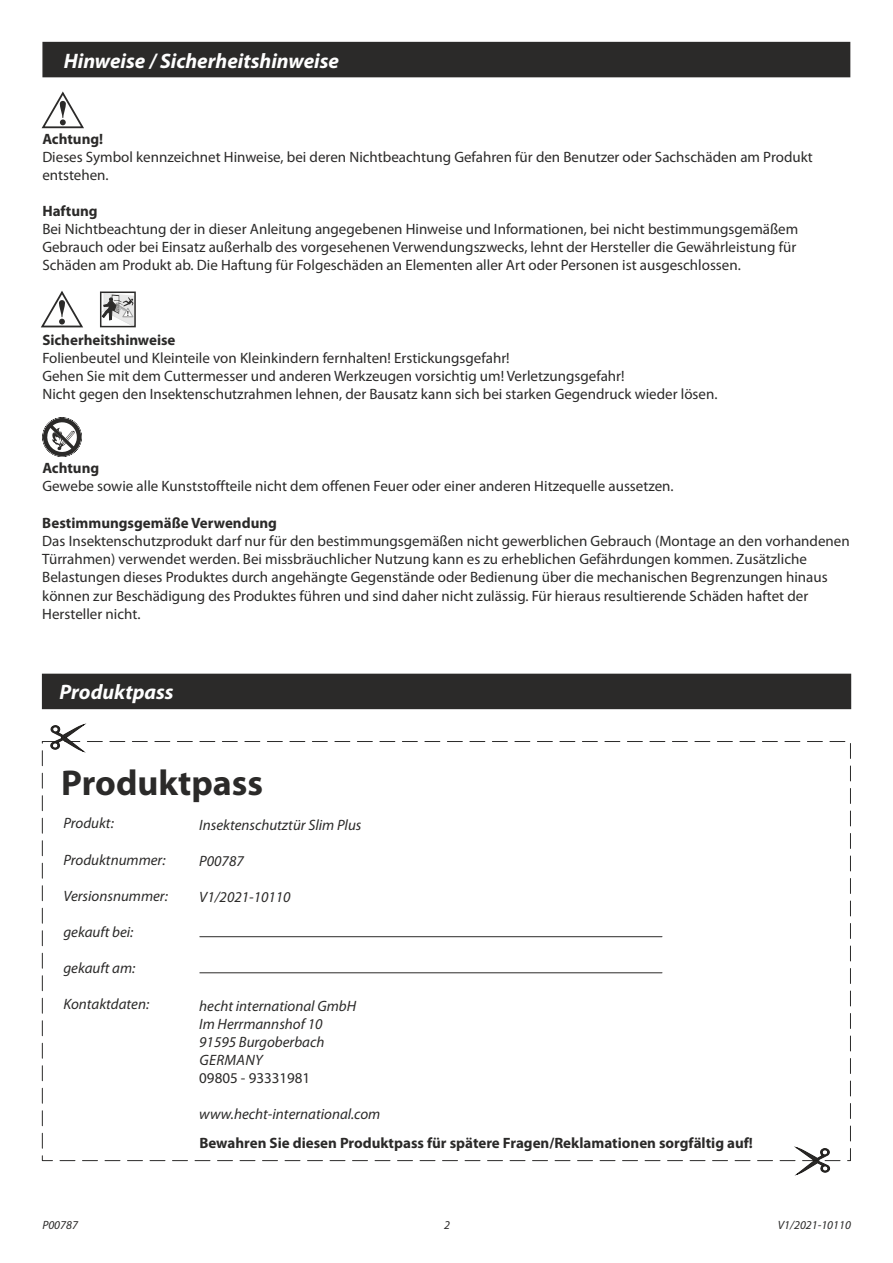
<style>
.page{position:relative;width:893px;height:1263px;background:#fff}
.page>*{position:absolute;margin:0;border:0;box-sizing:border-box;transform-origin:0 0}
.t1{font:700 36px "Myriad Pro";color:#2b2a29}
.t2{font:italic 700 21px "Myriad Pro";color:#fefefe}
.t3{font:15px/18px "Myriad Pro";color:#2b2a29}
.t4{font:italic 15px/18px "Myriad Pro";color:#2b2a29}
.t5{font:700 15px "Myriad Pro";color:#2b2a29}
.t6{font:italic 12px "Myriad Pro";color:#2b2a29}
</style>
<div class="page">
<div style="left:42px;top:41px;width:809px;height:37px;background:#2b2a29"></div>
<svg style="left:41px;top:91px;width:43px;height:38px"></svg>
<svg style="left:41px;top:291px;width:42px;height:37px"></svg>
<div style="left:100px;top:291px;width:36px;height:36px;border:2px solid #2b2a29"></div>
<svg style="left:101px;top:293px;width:34px;height:34px"></svg>
<svg style="left:42px;top:417px;width:40px;height:40px"></svg>
<svg style="left:50px;top:725px;width:34px;height:27px"></svg>
<svg style="left:796px;top:1147px;width:34px;height:28px"></svg>
<hr style="left:200px;top:936px;width:462px;height:1px;background:#2b2a29">
<hr style="left:200px;top:972px;width:462px;height:1px;background:#2b2a29">
<div style="left:41px;top:673px;width:811px;height:37px;background:#2b2a29"></div>
<h2 class="t2" style="left:64px;top:52px;width:277px">Hinweise / Sicherheitshinweise</h2>
<p class="t5" style="left:42px;top:132px;width:62px">Achtung!</p>
<p class="t3" style="left:42px;top:149px;width:772px">Dieses Symbol kennzeichnet Hinweise, bei deren Nichtbeachtung Gefahren für den Benutzer oder Sachschäden am Produkt entstehen.</p>
<p class="t5" style="left:42px;top:205px;width:57px">Haftung</p>
<p class="t3" style="left:42px;top:222px;width:757px">Bei Nichtbeachtung der in dieser Anleitung angegebenen Hinweise und Informationen, bei nicht bestimmungsgemäßem<br>Gebrauch oder bei Einsatz außerhalb des vorgesehenen Verwendungszwecks, lehnt der Hersteller die Gewährleistung für<br>Schäden am Produkt ab. Die Haftung für Folgeschäden an Elementen aller Art oder Personen ist ausgeschlossen.</p>
<p class="t5" style="left:42px;top:333px;width:135px">Sicherheitshinweise</p>
<p class="t3" style="left:42px;top:350px;width:677px">Folienbeutel und Kleinteile von Kleinkindern fernhalten! Erstickungsgefahr!<br>Gehen Sie mit dem Cuttermesser und anderen Werkzeugen vorsichtig um! Verletzungsgefahr!<br>Nicht gegen den Insektenschutzrahmen lehnen, der Bausatz kann sich bei starken Gegendruck wieder lösen.</p>
<p class="t5" style="left:42px;top:462px;width:58px">Achtung</p>
<p class="t3" style="left:42px;top:478px;width:633px">Gewebe sowie alle Kunststoffteile nicht dem offenen Feuer oder einer anderen Hitzequelle aussetzen.</p>
<p class="t5" style="left:42px;top:517px;width:236px">Bestimmungsgemäße Verwendung</p>
<p class="t3" style="left:42px;top:534px;width:809px">Das Insektenschutzprodukt darf nur für den bestimmungsgemäßen nicht gewerblichen Gebrauch (Montage an den vorhandenen Türrahmen) verwendet werden. Bei missbräuchlicher Nutzung kann es zu erheblichen Gefährdungen kommen. Zusätzliche Belastungen dieses Produktes durch angehängte Gegenstände oder Bedienung über die mechanischen Begrenzungen hinaus können zur Beschädigung des Produktes führen und sind daher nicht zulässig. Für hieraus resultierende Schäden haftet der Hersteller nicht.</p>
<h2 class="t2" style="left:59px;top:684px;width:116px">Produktpass</h2>
<h1 class="t1" style="left:61px;top:767px;width:203px">Produktpass</h1>
<p class="t4" style="left:63px;top:816px;width:52px">Produkt:</p>
<p class="t4" style="left:63px;top:852px;width:104px">Produktnummer:</p>
<p class="t4" style="left:63px;top:888px;width:106px">Versionsnummer:</p>
<p class="t4" style="left:63px;top:924px;width:72px">gekauft bei:</p>
<p class="t4" style="left:63px;top:960px;width:73px">gekauft am:</p>
<p class="t4" style="left:63px;top:996px;width:87px">Kontaktdaten:</p>
<p class="t4" style="left:199px;top:817px;width:164px">Insektenschutztür Slim Plus</p>
<p class="t4" style="left:199px;top:853px;width:46px">P00787</p>
<p class="t4" style="left:199px;top:889px;width:93px">V1/2021-10110</p>
<p class="t4" style="left:199px;top:998px;width:158px">hecht international GmbH<br>Im Herrmannshof 10<br>91595 Burgoberbach<br>GERMANY</p>
<p class="t3" style="left:199px;top:1070px;width:112px">09805 - 93331981</p>
<p class="t4" style="left:199px;top:1106px;width:183px">www.hecht-international.com</p>
<p class="t5" style="left:199px;top:1136px;width:555px">Bewahren Sie diesen Produktpass für spätere Fragen/Reklamationen sorgfältig auf!</p>
<p class="t6" style="left:42px;top:1220px;width:37px">P00787</p>
<p class="t6" style="left:444px;top:1220px;width:7px">2</p>
<p class="t6" style="left:778px;top:1220px;width:75px">V1/2021-10110</p>
</div>
